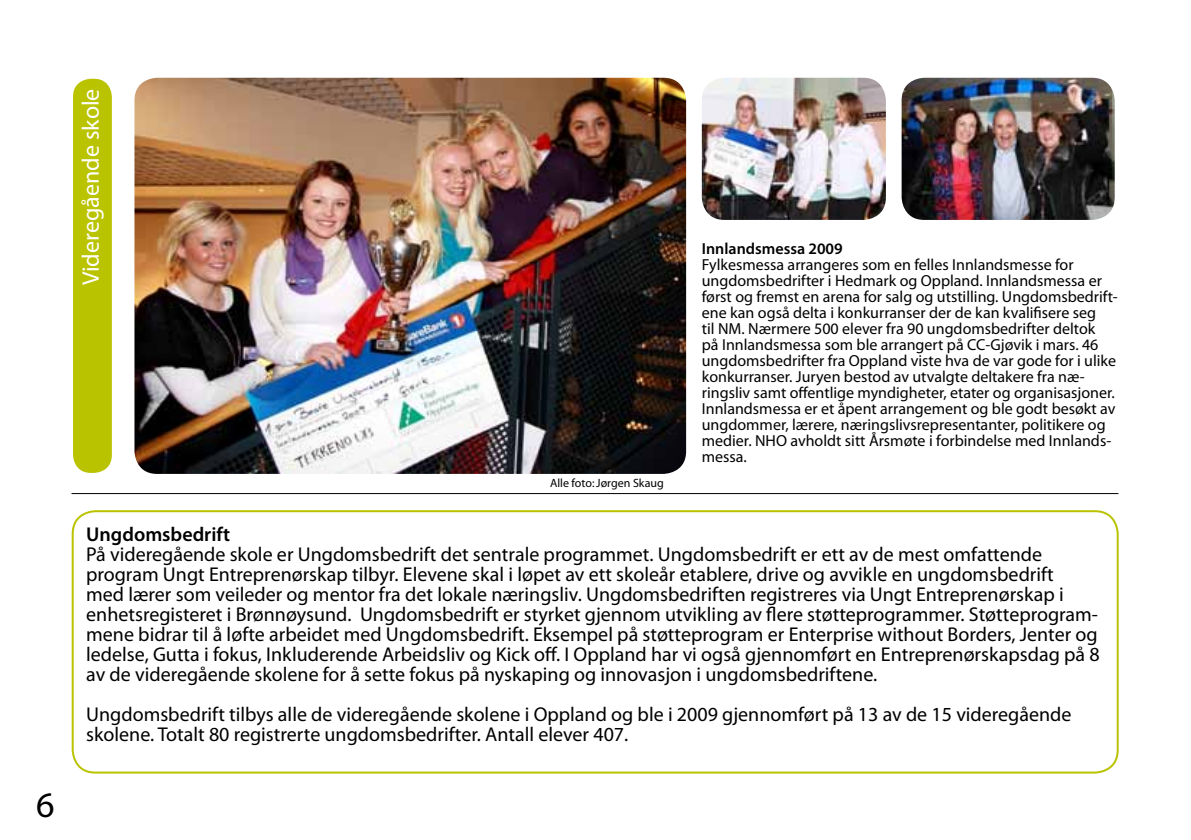
<style>
.page{position:relative;width:1191px;height:840px;background:#fff}
.page>*{position:absolute;margin:0;border:0;box-sizing:border-box;transform-origin:0 0}
.t1{font:36px "Myriad Pro";color:#000}
.t2{font:24px "Myriad Pro";color:#fff}
.t3{font:20px/20px "Myriad Pro";color:#000}
.t4{font:600 20px "Myriad Pro";color:#000}
.t5{font:16px/16px "Myriad Pro";color:#000}
.t6{font:600 16px "Myriad Pro";color:#000}
.t7{font:12px "Myriad";color:#000}
</style>
<div class="page">
<hr style="left:71px;top:493px;width:1047px;height:1px;background:#000">
<div style="left:72px;top:510px;width:1046px;height:263px;border:2px solid #bac300;border-radius:23px"></div>
<img style="left:134px;top:78px;width:552px;height:395px">
<img style="left:702px;top:78px;width:184px;height:142px">
<img style="left:901px;top:78px;width:213px;height:142px">
<div style="left:73px;top:79px;width:39px;height:393px;background:#bac300;border-radius:18px"></div>
<h1 class="t1" style="left:36px;top:781px;width:20px">6</h1>
<p class="t2" style="left:76px;top:285px;width:198px;rotate:-90deg">Videregående skole</p>
<p class="t7" style="left:550px;top:477px;width:115px">Alle foto: Jørgen Skaug</p>
<p class="t6" style="left:702px;top:238px;width:142px">Innlandsmessa 2009</p>
<p class="t5" style="left:702px;top:256px;width:417px">Fylkesmessa arrangeres som en felles Innlandsmesse for ungdomsbedrifter i Hedmark og Oppland. Innlandsmessa er først og fremst en arena for salg og utstilling. Ungdomsbedrift&shy;ene kan også delta i konkurranser der de kan kvalifisere seg<br>til NM. Nærmere 500 elever fra 90 ungdomsbedrifter deltok<br>på Innlandsmessa som ble arrangert på CC-Gjøvik i mars. 46 ungdomsbedrifter fra Oppland viste hva de var gode for i ulike konkurranser. Juryen bestod av utvalgte deltakere fra næ&shy;ringsliv samt offentlige myndigheter, etater og organisasjoner.<br>Innlandsmessa er et åpent arrangement og ble godt besøkt av ungdommer, lærere, næringslivsrepresentanter, politikere og medier. NHO avholdt sitt Årsmøte i forbindelse med Innlands&shy;messa.</p>
<p class="t4" style="left:86px;top:521px;width:145px">Ungdomsbedrift</p>
<p class="t3" style="left:86px;top:543px;width:1015px">På videregående skole er Ungdomsbedrift det sentrale programmet. Ungdomsbedrift er ett av de mest omfattende program Ungt Entreprenørskap tilbyr. Elevene skal i løpet av ett skoleår etablere, drive og avvikle en ungdomsbedrift<br>med lærer som veileder og mentor fra det lokale næringsliv. Ungdomsbedriften registreres via Ungt Entreprenørskap i enhetsregisteret i Brønnøysund. Ungdomsbedrift er styrket gjennom utvikling av flere støtteprogrammer. Støtteprogram&shy;mene bidrar til å løfte arbeidet med Ungdomsbedrift. Eksempel på støtteprogram er Enterprise without Borders, Jenter og ledelse, Gutta i fokus, Inkluderende Arbeidsliv og Kick off. I Oppland har vi også gjennomført en Entreprenørskapsdag på 8 av de videregående skolene for å sette fokus på nyskaping og innovasjon i ungdomsbedriftene.</p>
<p class="t3" style="left:86px;top:703px;width:987px">Ungdomsbedrift tilbys alle de videregående skolene i Oppland og ble i 2009 gjennomført på 13 av de 15 videregående skolene. Totalt 80 registrerte ungdomsbedrifter. Antall elever 407.</p>
</div>
